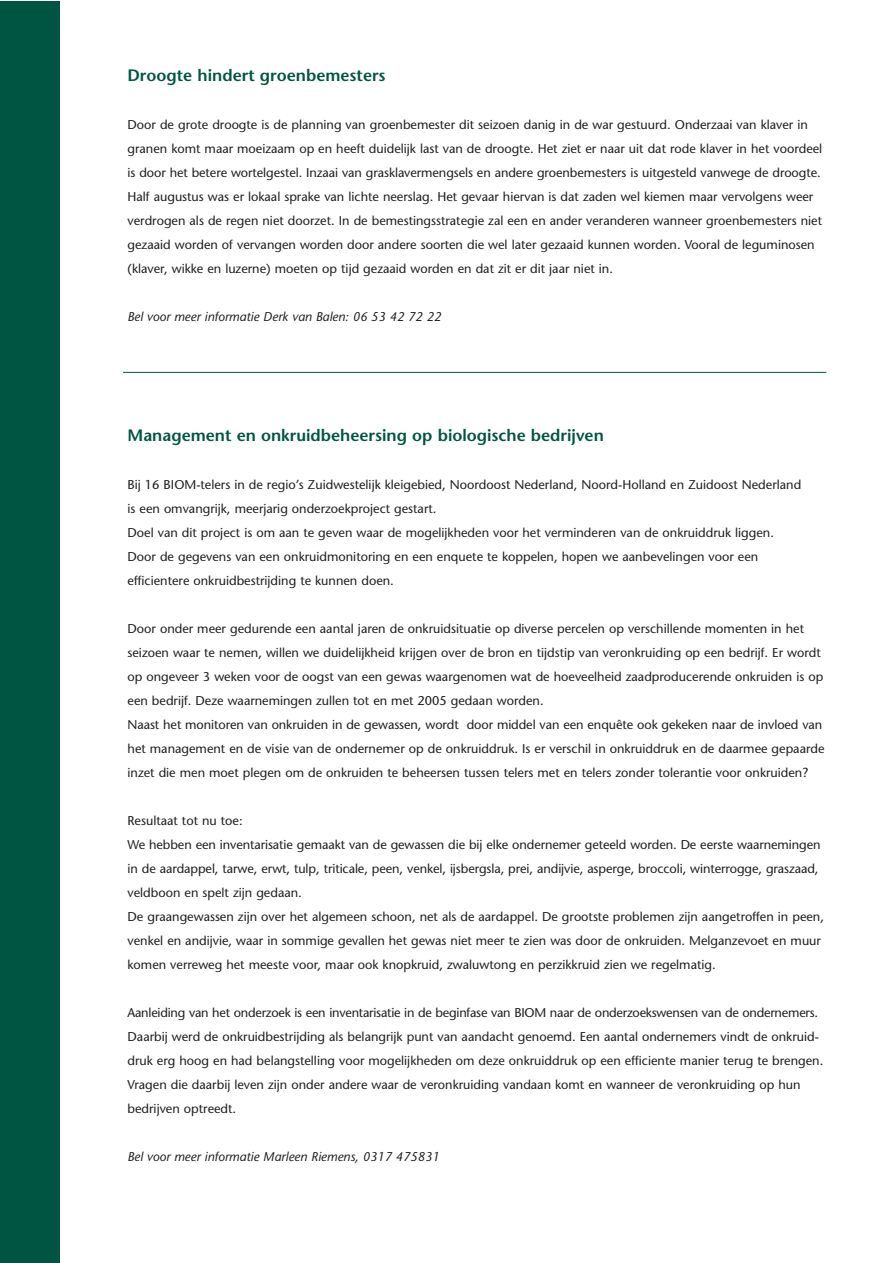
<style>
.page{position:relative;width:893px;height:1263px;background:#fff}
.page>*{position:absolute;margin:0;border:0;box-sizing:border-box;transform-origin:0 0}
.t1{font:600 16.5px "Stone Sans";color:#005542}
.t2{font:12.75px/24px "Stone Sans";color:#231f20}
.t3{font:italic 12.75px "Stone Sans";color:#231f20}
</style>
<div class="page">
<div style="left:0;top:2px;width:59px;height:1261px;background:#005542"></div>
<hr style="left:123px;top:372px;width:703px;height:1px;background:#005542">
<p class="t1" style="left:127px;top:69px;width:259px">Droogte hindert groenbemesters</p>
<p class="t2" style="left:127px;top:114px;width:696px">Door de grote droogte is de planning van groenbemester dit seizoen danig in de war gestuurd. Onderzaai van klaver in granen komt maar moeizaam op en heeft duidelijk last van de droogte. Het ziet er naar uit dat rode klaver in het voordeel is door het betere wortelgestel. Inzaai van grasklavermengsels en andere groenbemesters is uitgesteld vanwege de droogte.<br>Half augustus was er lokaal sprake van lichte neerslag. Het gevaar hiervan is dat zaden wel kiemen maar vervolgens weer verdrogen als de regen niet doorzet. In de bemestingsstrategie zal een en ander veranderen wanneer groenbemesters niet gezaaid worden of vervangen worden door andere soorten die wel later gezaaid kunnen worden. Vooral de leguminosen (klaver, wikke en luzerne) moeten op tijd gezaaid worden en dat zit er dit jaar niet in.</p>
<p class="t3" style="left:127px;top:312px;width:315px">Bel voor meer informatie Derk van Balen: 06 53 42 72 22</p>
<p class="t1" style="left:127px;top:429px;width:478px">Management en onkruidbeheersing op biologische bedrijven</p>
<p class="t2" style="left:127px;top:474px;width:675px">Bij 16 BIOM-telers in de regio’s Zuidwestelijk kleigebied, Noordoost Nederland, Noord-Holland en Zuidoost Nederland is een omvangrijk, meerjarig onderzoekproject gestart.<br>Doel van dit project is om aan te geven waar de mogelijkheden voor het verminderen van de onkruiddruk liggen.<br>Door de gegevens van een onkruidmonitoring en een enquete te koppelen, hopen we aanbevelingen voor een efficientere onkruidbestrijding te kunnen doen.</p>
<p class="t2" style="left:127px;top:618px;width:698px">Door onder meer gedurende een aantal jaren de onkruidsituatie op diverse percelen op verschillende momenten in het seizoen waar te nemen, willen we duidelijkheid krijgen over de bron en tijdstip van veronkruiding op een bedrijf. Er wordt op ongeveer 3 weken voor de oogst van een gewas waargenomen wat de hoeveelheid zaadproducerende onkruiden is op een bedrijf. Deze waarnemingen zullen tot en met 2005 gedaan worden.<br>Naast het monitoren van onkruiden in de gewassen, wordt door middel van een enquête ook gekeken naar de invloed van het management en de visie van de ondernemer op de onkruiddruk. Is er verschil in onkruiddruk en de daarmee gepaarde inzet die men moet plegen om de onkruiden te beheersen tussen telers met en telers zonder tolerantie voor onkruiden?</p>
<p class="t2" style="left:127px;top:810px;width:698px">Resultaat tot nu toe:<br>We hebben een inventarisatie gemaakt van de gewassen die bij elke ondernemer geteeld worden. De eerste waarnemingen in de aardappel, tarwe, erwt, tulp, triticale, peen, venkel, ijsbergsla, prei, andijvie, asperge, broccoli, winterrogge, graszaad, veldboon en spelt zijn gedaan.<br>De graangewassen zijn over het algemeen schoon, net als de aardappel. De grootste problemen zijn aangetroffen in peen, venkel en andijvie, waar in sommige gevallen het gewas niet meer te zien was door de onkruiden. Melganzevoet en muur komen verreweg het meeste voor, maar ook knopkruid, zwaluwtong en perzikkruid zien we regelmatig.</p>
<p class="t2" style="left:127px;top:1002px;width:697px">Aanleiding van het onderzoek is een inventarisatie in de beginfase van BIOM naar de onderzoekswensen van de ondernemers.<br>Daarbij werd de onkruidbestrijding als belangrijk punt van aandacht genoemd. Een aantal ondernemers vindt de onkruid&shy;druk erg hoog en had belangstelling voor mogelijkheden om deze onkruiddruk op een efficiente manier terug te brengen.<br>Vragen die daarbij leven zijn onder andere waar de veronkruiding vandaan komt en wanneer de veronkruiding op hun bedrijven optreedt.</p>
<p class="t3" style="left:127px;top:1152px;width:314px">Bel voor meer informatie Marleen Riemens, 0317 475831</p>
</div>
